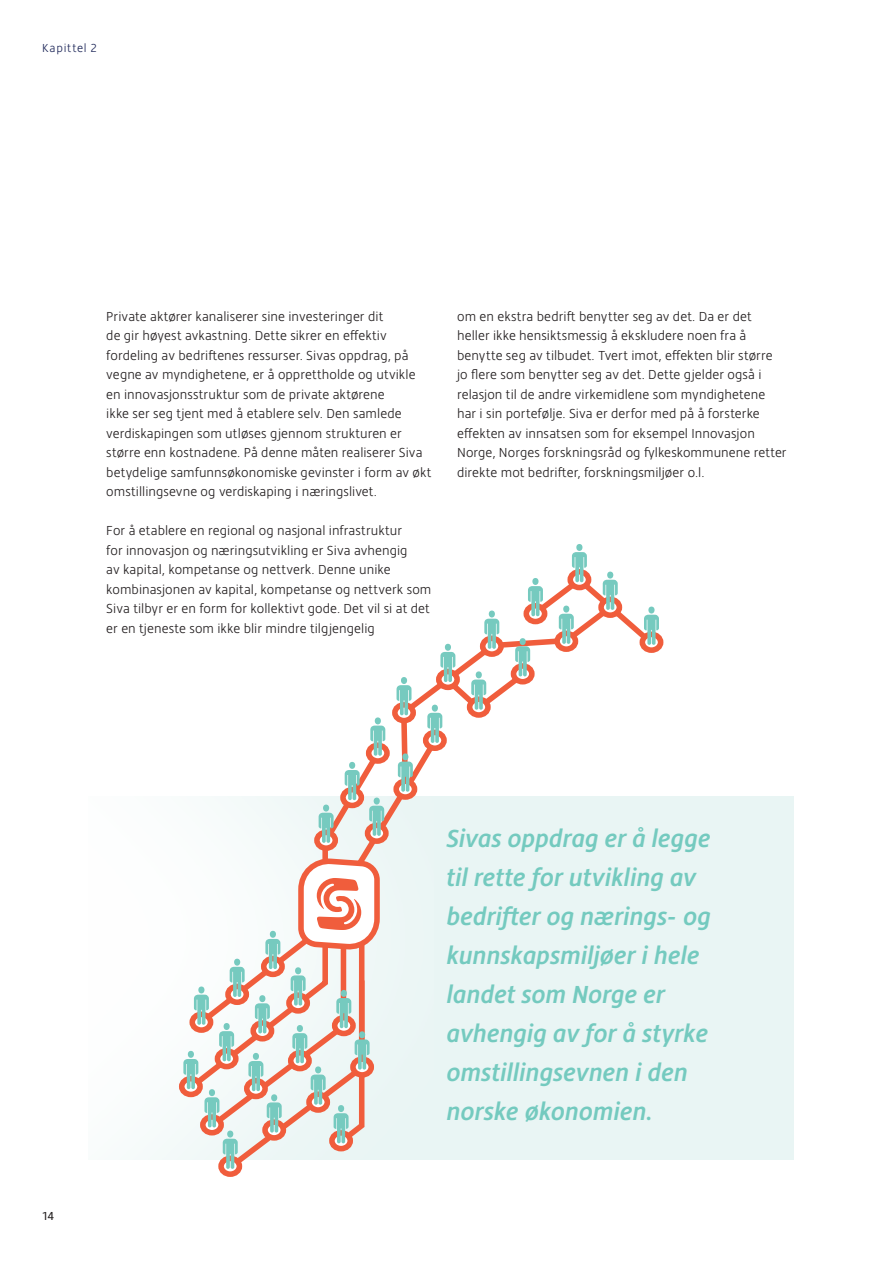
<style>
.page{position:relative;width:893px;height:1263px;background:#fff}
.page>*{position:absolute;margin:0;border:0;box-sizing:border-box;transform-origin:0 0}
.framhevet{font:italic 500 25.5px/39px "Hedley New";letter-spacing:-.005em;color:#74cabf}
.brødtekst{font:300 13.5px/19.5px "Hedley New";letter-spacing:.005em;color:#231f20}
.t1{font:300 12px "Hedley New";letter-spacing:.06em;color:#1d2658}
.t2{font:12px "Hedley New";color:#231f20}
</style>
<div class="page">
<div style="left:88px;top:796px;width:706px;height:364px;background:#e9f5f4"></div>
<div style="left:88px;top:796px;width:149px;height:381px;background:#fdfefe"></div>
<div style="left:218px;top:1156px;width:24px;height:21px;border:6px solid #f05d3c;border-radius:50%"></div>
<div style="left:640px;top:632px;width:23px;height:21px;border:6px solid #f05d3c;border-radius:50%"></div>
<div style="left:179px;top:1076px;width:24px;height:21px;border:6px solid #f05d3c;border-radius:50%"></div>
<div style="left:576px;top:544px;width:6px;height:7px;background:#76cabf;border-radius:50%"></div>
<svg style="left:183px;top:552px;width:477px;height:622px"></svg>
<div style="left:520px;top:638px;width:6px;height:7px;background:#76cabf;border-radius:50%"></div>
<div style="left:64px;top:663px;width:180px;height:63px;background:#fff"></div>
<p class="t1" style="left:42px;top:41px;width:56px">Kapittel 2</p>
<p class="brødtekst" style="left:106px;top:306px;width:327px">Private aktører kanaliserer sine investeringer dit<br>de gir høyest avkastning. Dette sikrer en effektiv fordeling av bedriftenes ressurser. Sivas oppdrag, på vegne av myndighetene, er å opprettholde og utvikle en innovasjonsstruktur som de private aktørene<br>ikke ser seg tjent med å etablere selv. Den samlede verdiskapingen som utløses gjennom strukturen er større enn kostnadene. På denne måten realiserer Siva betydelige samfunnsøkonomiske gevinster i form av økt omstillingsevne og verdiskaping i næringslivet.</p>
<p class="brødtekst" style="left:106px;top:521px;width:327px">For å etablere en regional og nasjonal infrastruktur<br>for innovasjon og næringsutvikling er Siva avhengig<br>av kapital, kompetanse og nettverk. Denne unike kombinasjonen av kapital, kompetanse og nettverk som Siva tilbyr er en form for kollektivt gode. Det vil si at det er en tjeneste som ikke blir mindre tilgjengelig</p>
<p class="brødtekst" style="left:457px;top:306px;width:331px">om en ekstra bedrift benytter seg av det. Da er det heller ikke hensiktsmessig å ekskludere noen fra å benytte seg av tilbudet. Tvert imot, effekten blir større jo flere som benytter seg av det. Dette gjelder også i relasjon til de andre virkemidlene som myndighetene har i sin portefølje. Siva er derfor med på å forsterke effekten av innsatsen som for eksempel Innovasjon Norge, Norges forskningsråd og fylkeskommunene retter direkte mot bedrifter, forskningsmiljøer o.l.</p>
<p class="t2" style="left:43px;top:1209px;width:13px">14</p>
<p class="framhevet" style="left:446px;top:819px;width:266px">Sivas oppdrag er å legge til rette for utvikling av bedrifter og nærings- og kunnskapsmiljøer i hele landet som Norge er avhengig av for å styrke omstillingsevnen i den norske økonomien.</p>
</div>
